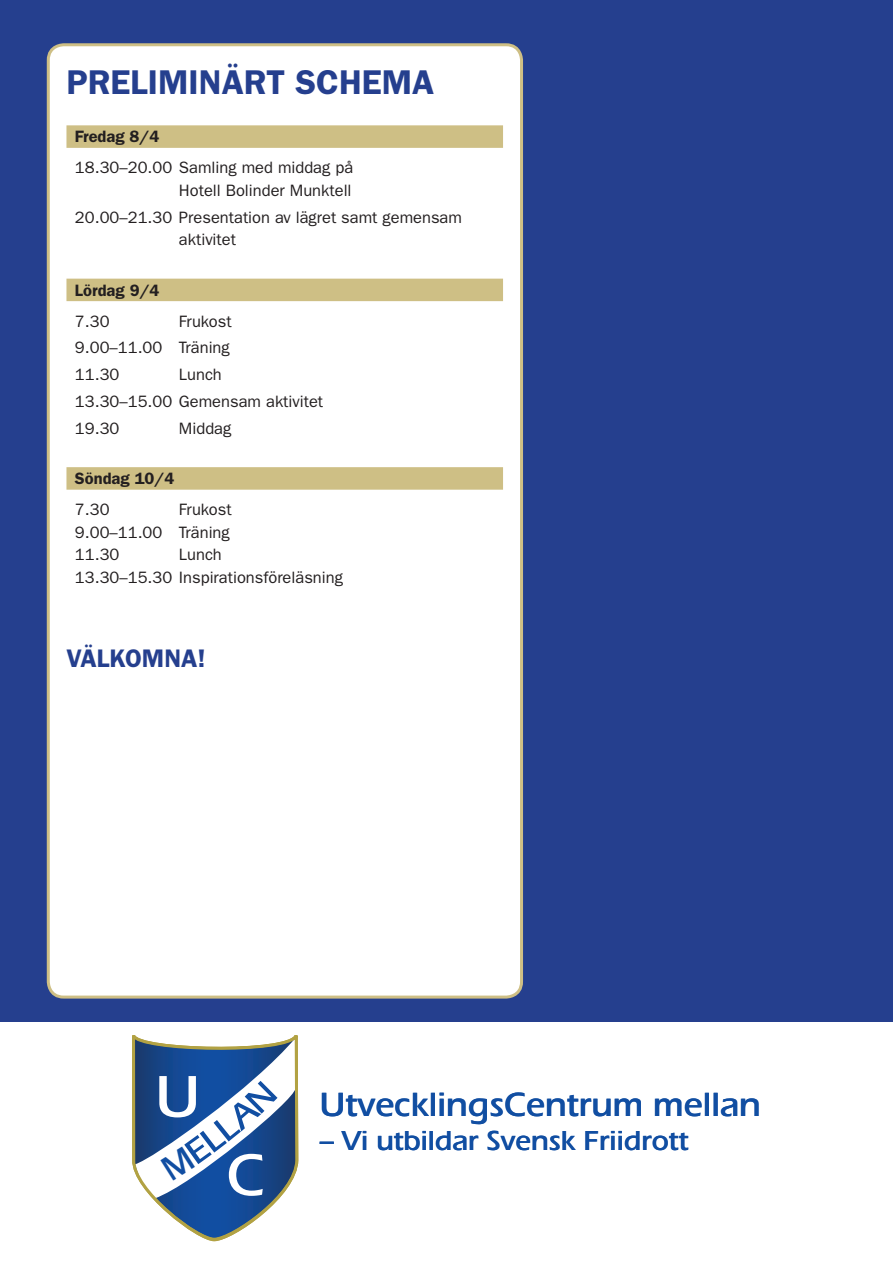
<style>
.page{position:relative;width:893px;height:1263px;background:#fff}
.page>*{position:absolute;margin:0;border:0;box-sizing:border-box;transform-origin:0 0}
.t1{font:700 61.05px "Aquiline";color:#fff}
.t2{font:700 34.8px "Aquiline";color:#114ea2}
.t3{font:600 34.5px "ITC Franklin Gothic Std";color:#253f8e}
.t4{font:700 28.5px "Aquiline";color:#114ea2}
.t5{font:600 25.5px "ITC Franklin Gothic Std";color:#253f8e}
.t6{font:16.5px/22.5px "ITC Franklin Gothic Std";color:#231f20}
.t7{font:600 16.5px "ITC Franklin Gothic Std";color:#231f20}
</style>
<div class="page">
<div style="left:0;top:0;width:893px;height:1022px;background:#253f8e"></div>
<div style="left:48px;top:45px;width:473px;height:952px;background:#fff;border-radius:16px"></div>
<div style="left:47px;top:43px;width:476px;height:955px;border:3px solid #cebf85;border-radius:16px"></div>
<div style="left:66px;top:125px;width:437px;height:23px;background:#cebf85"></div>
<div style="left:66px;top:279px;width:437px;height:22px;background:#cebf85"></div>
<div style="left:66px;top:467px;width:437px;height:23px;background:#cebf85"></div>
<svg style="left:132px;top:1035px;width:167px;height:206px"></svg>
<h3 class="t3" style="left:66px;top:62px;width:39px">PRELI</h3>
<h3 class="t3" style="left:158px;top:62px;width:51px">MINÄRT</h3>
<h3 class="t3" style="left:296px;top:62px;width:137px">SCHEMA</h3>
<p class="t7" style="left:75px;top:127px;width:86px">FREDAG 8/4</p>
<p class="t6" style="left:75px;top:157px;width:280px;text-align:right">18.30–20.00 Samling med middag på<br>Hotell Bolinder Munktell</p>
<p class="t6" style="left:179px;top:206px;width:285px;text-indent:-104px">20.00–21.30 Presentation av lägret samt gemensam aktivitet</p>
<p class="t7" style="left:75px;top:280px;width:86px">LÖRDAG 9/4</p>
<p class="t6" style="left:75px;top:310px;width:36px">7.30</p>
<p class="t6" style="left:75px;top:308px;width:158px;line-height:26.7px;text-align:justify;text-indent:104px">Frukost 9.00–11.00 Träning 11.30</p>
<p class="t6" style="left:75px;top:361px;width:250px;line-height:26.7px;text-indent:104px">Lunch<br>13.30–15.00 Gemensam aktivitet<br>19.30</p>
<p class="t6" style="left:179px;top:417px;width:54px">Middag</p>
<p class="t7" style="left:75px;top:469px;width:101px">SÖNDAG 10/4</p>
<p class="t6" style="left:75px;top:498px;width:36px">7.30</p>
<p class="t6" style="left:75px;top:498px;width:158px;text-align:justify;text-indent:104px">Frukost 9.00–11.00 Träning 11.30</p>
<p class="t6" style="left:75px;top:543px;width:270px;text-indent:104px">Lunch<br>13.30–15.30 Inspirationsföreläsning</p>
<h3 class="t5" style="left:66px;top:643px;width:30px">VÄLKO</h3>
<h3 class="t5" style="left:142px;top:643px;width:65px">MNA!</h3>
<h1 class="t1" style="left:155px;top:1061px;width:46px">U</h1>
<h1 class="t1" style="left:226px;top:1139px;width:40px">C</h1>
<h2 class="t2" style="left:320px;top:1084px;width:442px">UtvecklingsCentrum mellan</h2>
<h3 class="t4" style="left:320px;top:1124px;width:370px">– Vi utbildar Svensk Friidrott</h3>
</div>
